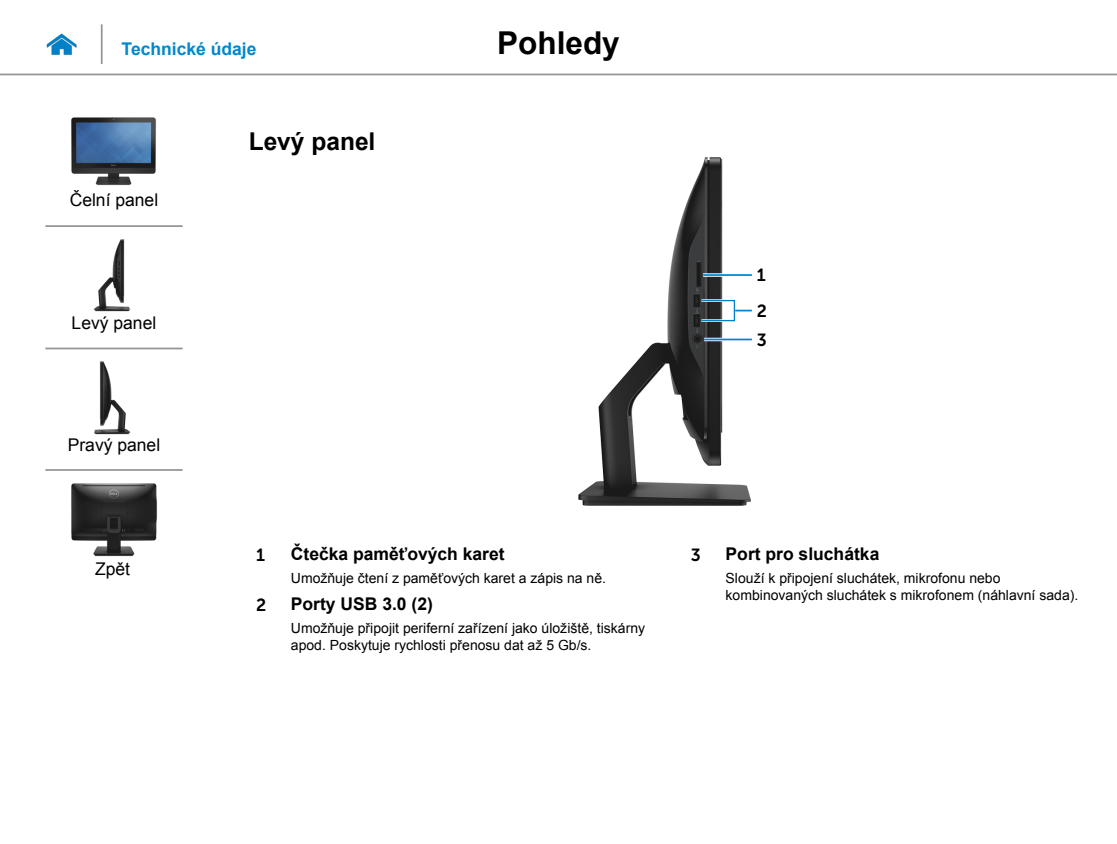
<style>
.page{position:relative;width:1117px;height:844px;background:#fff}
.page>*{position:absolute;margin:0;border:0;box-sizing:border-box;transform-origin:0 0}
.t1{font:700 31.5px "Arial";color:#000}
.Head2{font:700 24.5px "Arial";color:#000}
.Callout_Head{font:700 17.5px "Arial";color:#000}
.t2{font:17.5px "Arial";color:#000}
.t3{font:700 17.5px "Arial";color:#0087cc}
.Callout_Head-2{font:17.5px "Museo Sans For Dell 700";color:#000}
.Callout-L{font:17.5px "Museo Sans For Dell 700";color:#000}
.Callout_description{font:14px/17.5px "Arial";color:#000}
</style>
<div class="page">
<hr style="left:0;top:74px;width:1116px;height:1px;background:#939598">
<img style="left:46px;top:33px;width:31px;height:23px">
<img style="left:578px;top:157px;width:174px;height:349px">
<div style="left:700px;top:299px;width:35px;height:23px;border:3px solid #fff"></div>
<div style="left:700px;top:300px;width:35px;height:21px;border:1px solid #0081c6"></div>
<hr style="left:735px;top:309px;width:16px;height:3px;background:#fff">
<svg style="left:735px;top:309px;width:16px;height:2px"></svg>
<svg style="left:703px;top:273px;width:48px;height:4px"></svg>
<hr style="left:703px;top:274px;width:48px;height:2px;background:#0087cc">
<svg style="left:704px;top:337px;width:47px;height:4px"></svg>
<hr style="left:704px;top:338px;width:47px;height:2px;background:#0087cc">
<hr style="left:101px;top:24px;width:2px;height:40px;background:#939598">
<img style="left:71px;top:117px;width:85px;height:69px">
<img style="left:94px;top:239px;width:36px;height:73px">
<img style="left:94px;top:361px;width:36px;height:73px">
<img style="left:71px;top:483px;width:86px;height:73px">
<hr style="left:45px;top:225px;width:138px;height:2px;background:#939598">
<hr style="left:45px;top:347px;width:138px;height:2px;background:#939598">
<hr style="left:45px;top:469px;width:138px;height:1px;background:#939598">
<p class="t3" style="left:122px;top:37px;width:136px">Technické údaje</p>
<h1 class="t1" style="left:497px;top:22px;width:124px">Pohledy</h1>
<p class="t2" style="left:70px;top:189px;width:90px">Čelní panel</p>
<p class="t2" style="left:72px;top:311px;width:86px">Levý panel</p>
<p class="t2" style="left:68px;top:433px;width:94px">Pravý panel</p>
<p class="t2" style="left:95px;top:557px;width:37px">Zpět</p>
<p class="Head2" style="left:249px;top:125px;width:128px">Levý panel</p>
<p class="Callout_Head-2" style="left:256px;top:544px;width:10px">1</p>
<p class="Callout_Head" style="left:291px;top:542px;width:215px">Čtečka paměťových karet</p>
<p class="Callout_description" style="left:291px;top:569px;width:316px">Umožňuje čtení z paměťových karet a zápis na ně.</p>
<p class="Callout_Head-2" style="left:256px;top:595px;width:12px">2</p>
<p class="Callout_Head" style="left:291px;top:592px;width:143px">Porty USB 3.0 (2)</p>
<p class="Callout_description" style="left:291px;top:619px;width:356px">Umožňuje připojit periferní zařízení jako úložiště, tiskárny apod. Poskytuje rychlosti přenosu dat až 5 Gb/s.</p>
<p class="Callout-L" style="left:756px;top:265px;width:10px">1</p>
<p class="Callout-L" style="left:756px;top:301px;width:12px">2</p>
<p class="Callout-L" style="left:756px;top:330px;width:12px">3</p>
<p class="Callout_Head-2" style="left:690px;top:544px;width:12px">3</p>
<p class="Callout_Head" style="left:725px;top:542px;width:155px">Port pro sluchátka</p>
<p class="Callout_description" style="left:725px;top:569px;width:354px">Slouží k připojení sluchátek, mikrofonu nebo kombinovaných sluchátek s mikrofonem (náhlavní sada).</p>
</div>
